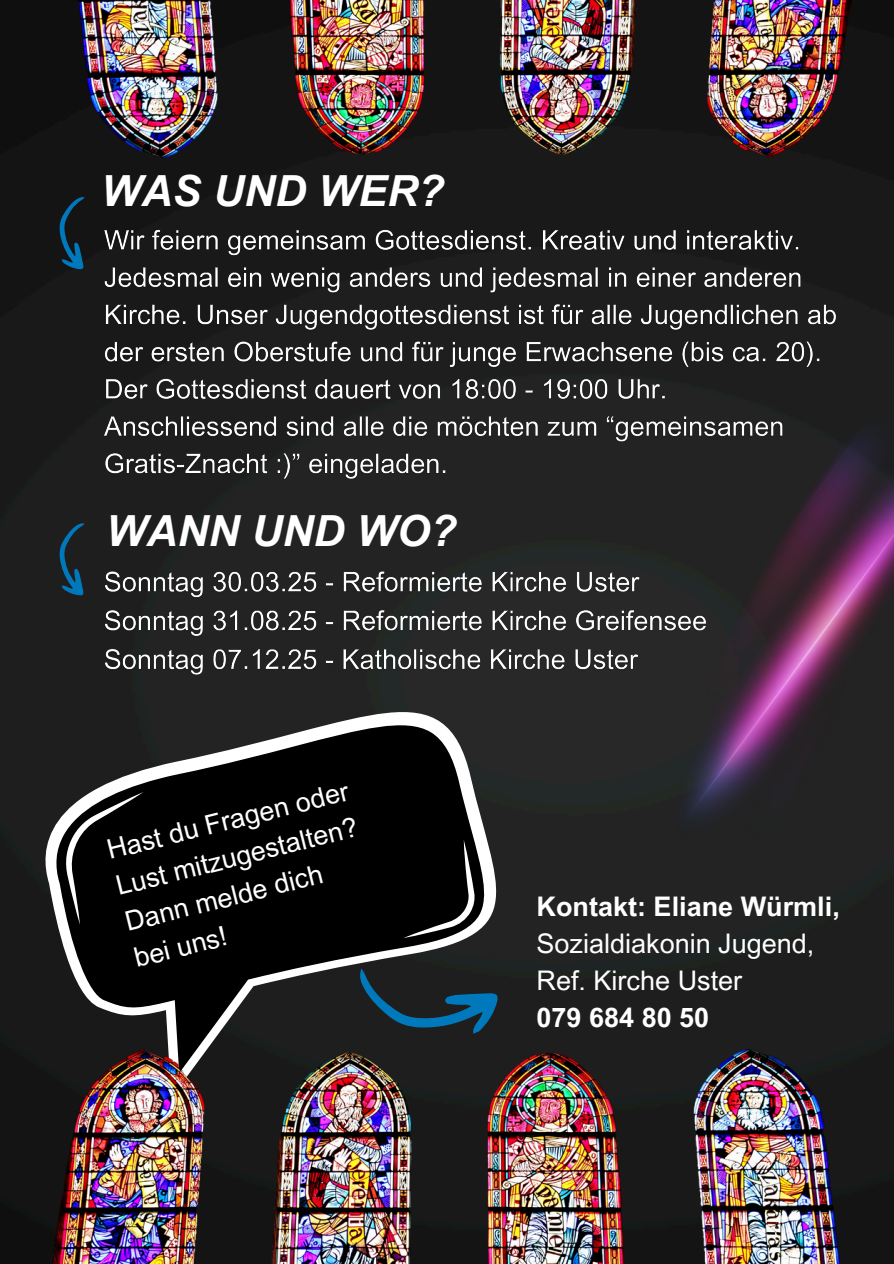
<style>
.page{position:relative;width:894px;height:1264px;background:#fff}
.page>*{position:absolute;margin:0;border:0;box-sizing:border-box;transform-origin:0 0}
.t1{font:italic 700 42.9px "Arial MT Pro";color:#fff}
.t2{font:27px/37.2px "Arial MT Pro";color:#fff}
.t3{font:700 27px "Arial MT Pro";color:#fff}
</style>
<div class="page">
<img style="left:0;top:0;width:893px;height:1037px">
<img style="left:15px;top:0;width:878px;height:254px">
<svg style="left:38px;top:195px;width:77px;height:81px;background:#121e25"></svg>
<img style="left:101px;top:567px;width:553px;height:113px">
<svg style="left:38px;top:521px;width:77px;height:81px;background:#1d282e"></svg>
<svg style="left:15px;top:662px;width:532px;height:375px;background:#262727"></svg>
<svg style="left:35px;top:705px;width:478px;height:332px;background:#202020"></svg>
<svg style="left:51px;top:792px;width:121px;height:133px;background:#262626"></svg>
<svg style="left:355px;top:839px;width:153px;height:198px;background:#242c31"></svg>
<img style="left:99px;top:225px;width:741px;height:259px">
<img style="left:0;top:1037px;width:893px;height:226px">
<img style="left:654px;top:405px;width:239px;height:453px">
<p class="t1" style="left:101px;top:175px;width:345px">WAS UND WER?</p>
<p class="t1" style="left:106px;top:514px;width:352px">WANN UND WO?</p>
<p class="t2" style="left:104px;top:835px;width:249px;rotate:-14deg">Hast du Fragen oder</p>
<h1 class="t2" style="left:113px;top:871px;width:249px;rotate:-14deg">Lust mitzugestalten?</h1>
<p class="t2" style="left:122px;top:907px;width:204px;rotate:-14deg">Dann melde dich</p>
<p class="t2" style="left:131px;top:943px;width:96px;rotate:-14deg">bei uns!</p>
<h1 class="t3" style="left:536px;top:896px;width:305px">Kontakt: Eliane Würmli,</h1>
<p class="t2" style="left:536px;top:928px;width:279px">Sozialdiakonin Jugend,<br>Ref. Kirche Uster</p>
<p class="t3" style="left:536px;top:1007px;width:174px">079 684 80 50</p>
</div>
